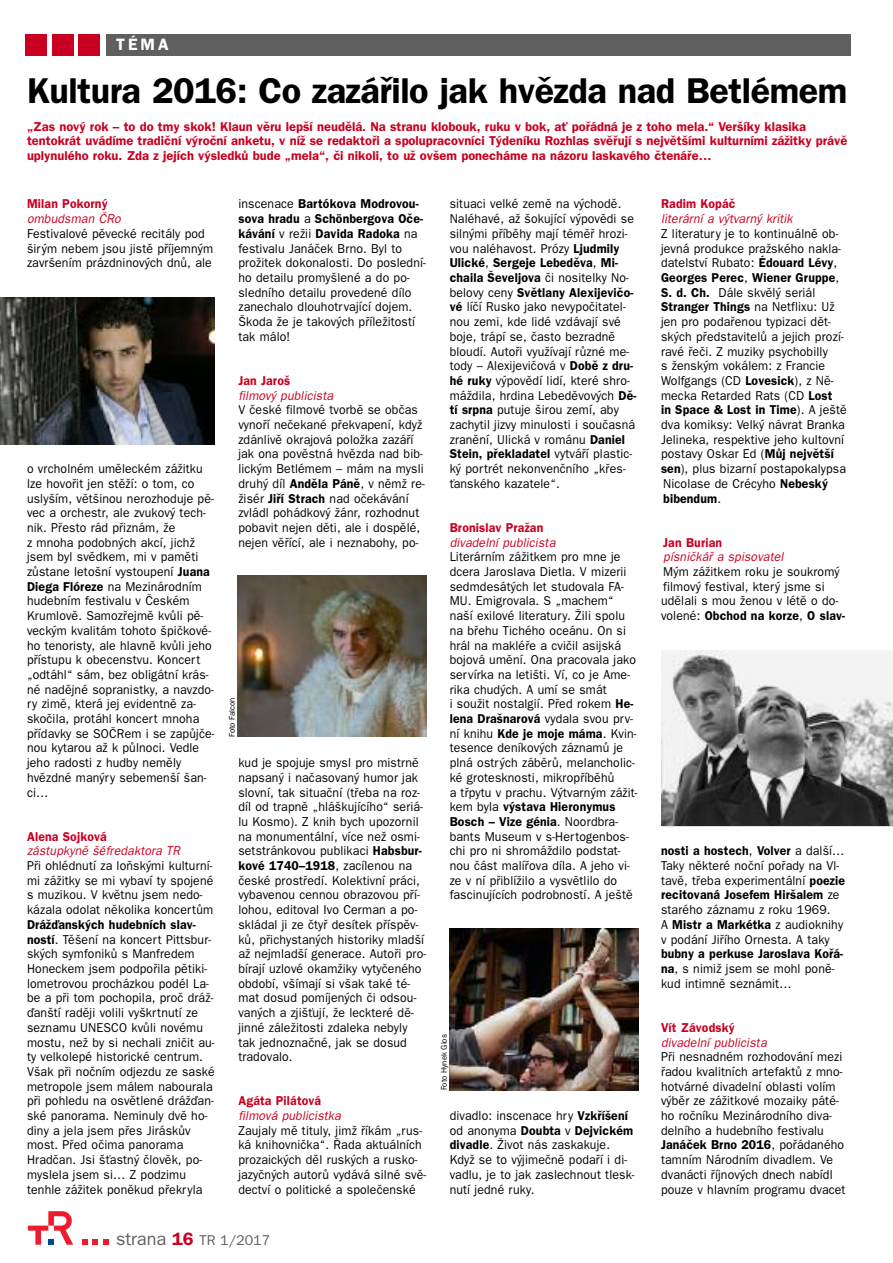
<style>
.page{position:relative;width:893px;height:1263px;background:#fff}
.page>*{position:absolute;margin:0;border:0;box-sizing:border-box;transform-origin:0 0}
.t1{font:600 36px "Franklin Gothic CE";letter-spacing:-.01em;color:#000}
.t2{font:600 16.5px "Franklin Gothic CE";color:#fff}
.t3{font:14.25px "Franklin Gothic CE";color:#5f5f5f}
.t4{font:12.9px/14.7px "Franklin Gothic CE";letter-spacing:.01em;color:#000;scale:.95 1}
.t5{font:600 12.9px/14.7px "Franklin Gothic CE";color:#c90021}
.t6{font:italic 12.9px "Franklin Gothic CE";letter-spacing:.01em;color:#c90021;scale:.95 1}
.t7{font:600 12.9px "Franklin Gothic CE";color:#c90021;scale:.95 1}
.t8{font:8.25px "Franklin Gothic CE";color:#000;scale:.95 1}
.s1{font-weight:600}
.s2{font-size:18px}
.s3{font-weight:600;font-size:18px;color:#c90021}
</style>
<div class="page">
<svg style="left:28px;top:1211px;width:45px;height:34px"></svg>
<svg style="left:82px;top:1239px;width:5px;height:6px"></svg>
<svg style="left:93px;top:1239px;width:16px;height:6px"></svg>
<img style="left:0;top:298px;width:214px;height:146px">
<img style="left:238px;top:576px;width:188px;height:161px">
<img style="left:450px;top:929px;width:188px;height:161px">
<img style="left:662px;top:650px;width:231px;height:176px">
<div style="left:106px;top:34px;width:744px;height:21px;background:#5f5f5f"></div>
<div style="left:26px;top:34px;width:21px;height:21px;background:#c90021"></div>
<div style="left:52px;top:34px;width:21px;height:21px;background:#c90021"></div>
<div style="left:79px;top:34px;width:21px;height:21px;background:#c90021"></div>
<p class="t2" style="left:116px;top:39px;width:54px">TÉMA</p>
<h1 class="t1" style="left:27px;top:78px;width:822px">Kultura 2016: Co zazáfiilo jak hvûzda nad Betlémem</h1>
<p class="t5" style="left:27px;top:120px;width:822px">„Zas nov˘ rok – to do tmy skok! Klaun vûru lep‰í neudûlá. Na stranu klobouk, ruku v bok, aÈ pofiádná je z toho mela.“ Ver‰íky klasika tentokrát uvádíme tradiãní v˘roãní anketu, v níÏ se redaktofii a spolupracovníci T˘deníku Rozhlas svûfiují s nejvût‰ími kulturními záÏitky právû uplynulého roku. Zda z jejích v˘sledkÛ bude „mela“, ãi nikoli, to uÏ ov‰em ponecháme na názoru laskavého ãtenáfie…</p>
<p class="t7" style="left:27px;top:200px;width:86px">Milan Pokorn˘</p>
<p class="t6" style="left:27px;top:214px;width:100px">ombudsman âRo</p>
<p class="t4" style="left:27px;top:227px;width:198px">Festivalové pûvecké recitály pod ‰ir˘m nebem jsou jistû pfiíjemn˘m zavr‰ením prázdninov˘ch dnÛ, ale</p>
<p class="t4" style="left:27px;top:462px;width:199px">o vrcholném umûleckém záÏitku lze hovofiit jen stûÏí: o tom, co usly‰ím, vût‰inou nerozhoduje pû&shy;vec a orchestr, ale zvukov˘ tech&shy;nik. Pfiesto rád pfiiznám, Ïe<br>z mnoha podobn˘ch akcí, jichÏ jsem byl svûdkem, mi v pamûti zÛstane leto‰ní vystoupení <span class="s1">Juana<br>Diega Flóreze</span> na Mezinárodním hudebním festivalu v âeském<br>Krumlovû. Samozfiejmû kvÛli pû&shy;veck˘m kvalitám tohoto ‰piãkové&shy;ho tenoristy, ale hlavnû kvÛli jeho pfiístupu k obecenstvu. Koncert „odtáhl“ sám, bez obligátní krás&shy;né nadûjné sopranistky, a navzdo&shy;ry zimû, která jej evidentnû za&shy;skoãila, protáhl koncert mnoha pfiídavky se SOâRem i se zapÛjãe&shy;nou kytarou aÏ k pÛlnoci. Vedle jeho radosti z hudby nemûly hvûzdné man˘ry sebemen‰í ‰an&shy;ci…</p>
<p class="t7" style="left:27px;top:832px;width:86px">Alena Sojková</p>
<p class="t6" style="left:27px;top:846px;width:163px">zástupkynû ‰éfredaktora TR</p>
<p class="t4" style="left:27px;top:859px;width:198px">Pfii ohlédnutí za loÀsk˘mi kulturní&shy;mi záÏitky se mi vybaví ty spojené s muzikou. V kvûtnu jsem nedo&shy;kázala odolat nûkolika koncertÛm</p>
<p class="t4" style="left:27px;top:918px;width:199px"><span class="s1">DráÏìansk˘ch hudebních slav&shy;ností</span>. Tû‰ení na koncert Pittsbur&shy;sk˘ch symfonikÛ s Manfredem<br>Honeckem jsem podpofiila pûtiki&shy;lometrovou procházkou podél La&shy;be a pfii tom pochopila, proã dráÏ&shy;ìan‰tí radûji volili vy‰krtnutí ze seznamu UNESCO kvÛli novému mostu, neÏ by si nechali zniãit au&shy;ty velkolepé historické centrum.<br>V‰ak pfii noãním odjezdu ze saské metropole jsem málem nabourala pfii pohledu na osvûtlené dráÏìan&shy;ské panorama. Neminuly dvû ho&shy;diny a jela jsem pfies JiráskÛv most. Pfied oãima panorama<br>Hradãan. Jsi ‰Èastn˘ ãlovûk, po&shy;myslela jsem si… Z podzimu tenhle záÏitek ponûkud pfiekryla</p>
<p class="t4" style="left:238px;top:198px;width:199px">inscenace <span class="s1">Bartókova Modrovou&shy;sova hradu</span> a <span class="s1">Schönbergova Oãe&shy;kávání</span> v reÏii <span class="s1">Davida Radoka</span> na festivalu Janáãek Brno. Byl to proÏitek dokonalosti. Do poslední&shy;ho detailu promy‰lené a do po&shy;sledního detailu provedené dílo zanechalo dlouhotrvající dojem. ·koda Ïe je takov˘ch pfiíleÏitostí tak málo!</p>
<p class="t7" style="left:238px;top:376px;width:56px">Jan Jaro‰</p>
<p class="t6" style="left:238px;top:391px;width:101px">filmov˘ publicista</p>
<p class="t4" style="left:238px;top:404px;width:198px">V ãeské filmové tvorbû se obãas vynofií neãekané pfiekvapení, kdyÏ zdánlivû okrajová poloÏka zazáfií jak ona povûstná hvûzda nad bib&shy;lick˘m Betlémem – mám na mysli druh˘ díl <span class="s1">Andûla Pánû</span>, v nûmÏ re-Ïisér <span class="s1">Jifií Strach</span> nad oãekávání zvládl pohádkov˘ Ïánr, rozhodnut pobavit nejen dûti, ale i dospûlé, nejen vûfiící, ale i neznabohy, po-</p>
<p class="t8" style="left:229px;top:737px;width:43px;rotate:-90deg">Foto Falcon</p>
<p class="t4" style="left:238px;top:756px;width:199px">kud je spojuje smysl pro mistrnû napsan˘ i naãasovan˘ humor jak slovní, tak situaãní (tfieba na roz&shy;díl od trapnû „hlá‰kujícího“ seriá&shy;lu Kosmo). Z knih bych upozornil na monumentální, více neÏ osmi&shy;setstránkovou publikaci <span class="s1">Habsbur&shy;kové 1740–1918</span>, zacílenou na ãeské prostfiedí. Kolektivní práci, vybavenou cennou obrazovou pfií&shy;lohou, editoval Ivo Cerman a po&shy;skládal ji ze ãtyfi desítek pfiíspûv&shy;kÛ, pfiichystan˘ch historiky mlad‰í aÏ nejmlad‰í generace. Autofii pro&shy;bírají uzlové okamÏiky vytyãeného období, v‰ímají si v‰ak také té&shy;mat dosud pomíjen˘ch ãi odsou&shy;van˘ch a zji‰Èují, Ïe leckteré dû&shy;jinné záleÏitosti zdaleka nebyly tak jednoznaãné, jak se dosud tradovalo.</p>
<p class="t7" style="left:238px;top:1096px;width:89px">Agáta Pilátová</p>
<p class="t6" style="left:238px;top:1111px;width:109px">filmová publicistka</p>
<p class="t4" style="left:238px;top:1124px;width:199px">Zaujaly mû tituly, jimÏ fiíkám „rus&shy;ká knihovniãka“. ¤ada aktuálních prozaick˘ch dûl rusk˘ch a rusko&shy;jazyãn˘ch autorÛ vydává silné svû&shy;dectví o politické a spoleãenské</p>
<p class="t3" style="left:116px;top:1235px;width:156px"><span class="s2">strana</span> <span class="s3">16</span> TR 1/2017</p>
<p class="t4" style="left:450px;top:198px;width:198px">situaci velké zemû na v˘chodû.<br>Naléhavé, aÏ ‰okující v˘povûdi se siln˘mi pfiíbûhy mají témûfi hrozi&shy;vou naléhavost. Prózy <span class="s1">Ljudmily Ulické</span>, <span class="s1">Sergeje Lebedûva</span>, <span class="s1">Mi&shy;chaila ·eveljova</span> ãi nositelky No&shy;belovy ceny <span class="s1">Svûtlany Alexijevião&shy;vé</span> líãí Rusko jako nevypoãitatel&shy;nou zemi, kde lidé vzdávají své boje, trápí se, ãasto bezradnû bloudí. Autofii vyuÏívají rÛzné me&shy;tody – Alexijeviãová v <span class="s1">Dobû z dru&shy;hé ruky</span> v˘povûdí lidí, které shro&shy;máÏdila, hrdina Lebedûvov˘ch <span class="s1">Dû&shy;tí srpna</span> putuje ‰irou zemí, aby zachytil jizvy minulosti i souãasná zranûní, Ulická v románu <span class="s1">Daniel Stein, pfiekladatel</span> vytváfií plastic&shy;k˘ portrét nekonvenãního „kfies-Èanského kazatele“.</p>
<p class="t7" style="left:450px;top:523px;width:100px">Bronislav PraÏan</p>
<p class="t6" style="left:450px;top:538px;width:113px">divadelní publicista</p>
<p class="t4" style="left:450px;top:551px;width:199px">Literárním záÏitkem pro mne je dcera Jaroslava Dietla. V mizerii sedmdesát˘ch let studovala FA-<br>MU. Emigrovala. S „machem“ na‰í exilové literatury. Îili spolu na bfiehu Tichého oceánu. On si hrál na makléfie a cviãil asijská bojová umûní. Ona pracovala jako servírka na leti‰ti. Ví, co je Ame&shy;rika chud˘ch. A umí se smát<br>i souÏit nostalgií. Pfied rokem <span class="s1">He&shy;lena Dra‰narová</span> vydala svou prv&shy;ní knihu <span class="s1">Kde je moje máma</span>. Kvin&shy;tesence deníkov˘ch záznamÛ je plná ostr˘ch zábûrÛ, melancholic&shy;ké grotesknosti, mikropfiíbûhÛ<br>a tfipytu v prachu. V˘tvarn˘m záÏit&shy;kem byla <span class="s1">v˘stava Hieronymus<br>Bosch – Vize génia</span>. Noordbra&shy;bants Museum v s-Hertogenbos&shy;chi pro ni shromáÏdilo podstat&shy;nou ãást malífiova díla. A jeho vi&shy;ze v ní pfiiblíÏilo a vysvûtlilo do fascinujících podrobností. A je‰tû</p>
<p class="t8" style="left:441px;top:1090px;width:61px;rotate:-90deg">Foto Hynek Glos</p>
<p class="t4" style="left:450px;top:1109px;width:196px">divadlo: inscenace hry <span class="s1">Vzkfií‰ení </span>od anonyma <span class="s1">Doubta</span> v <span class="s1">Dejvickém divadle</span>. Îivot nás zaskakuje.<br>KdyÏ se to v˘jimeãnû podafií i di&shy;vadlu, je to jak zaslechnout tlesk&shy;nutí jedné ruky.</p>
<p class="t7" style="left:661px;top:200px;width:80px">Radim Kopáã</p>
<p class="t6" style="left:661px;top:214px;width:140px">literární a v˘tvarn˘ kritik</p>
<p class="t4" style="left:661px;top:227px;width:197px">Z literatury je to kontinuálnû ob&shy;jevná produkce praÏského nakla&shy;datelství Rubato: <span class="s1">Édouard Lévy</span>,<br><span class="s1">Georges Perec</span>, <span class="s1">Wiener Gruppe</span>,<br><span class="s1">S. d. Ch.</span> Dále skvûl˘ seriál<br><span class="s1">Stranger Things</span> na Netflixu: UÏ jen pro podafienou typizaci dût&shy;sk˘ch pfiedstavitelÛ a jejich prozí&shy;ravé fieãi. Z muziky psychobilly<br>s Ïensk˘m vokálem: z Francie<br>Wolfgangs (CD <span class="s1">Lovesick</span>), z Nû&shy;mecka Retarded Rats (CD <span class="s1">Lost<br>in Space &amp; Lost in Time</span>). A je‰tû dva komiksy: Velk˘ návrat Branka<br>Jelineka, respektive jeho kultovní postavy Oskar Ed (<span class="s1">MÛj nejvût‰í sen</span>), plus bizarní postapokalypsa<br>Nicolase de Crécyho <span class="s1">Nebesk˘ bibendum</span>.</p>
<p class="t7" style="left:663px;top:538px;width:63px">Jan Burian</p>
<p class="t6" style="left:663px;top:552px;width:128px">písniãkáfi a spisovatel</p>
<p class="t4" style="left:661px;top:565px;width:195px">M˘m záÏitkem roku je soukrom˘ filmov˘ festival, kter˘ jsme si udûlali s mou Ïenou v létû o do&shy;volené: <span class="s1">Obchod na korze</span>, <span class="s1">O slav-</span></p>
<p class="t4" style="left:661px;top:845px;width:195px"><span class="s1">nosti a hostech</span>, <span class="s1">Volver</span> a dal‰í…<br>Taky nûkteré noãní pofiady na Vl&shy;tavû, tfieba experimentální <span class="s1">poezie recitovaná Josefem Hir‰alem</span> ze starého záznamu z roku 1969.<br>A <span class="s1">Mistr a Markétka</span> z audioknihy v podání Jifiího Ornesta. A taky</p>
<p class="t4" style="left:661px;top:947px;width:193px"><span class="s1">bubny a perkuse Jaroslava Kofiá&shy;na</span>, s nimiÏ jsem se mohl ponû&shy;kud intimnû seznámit…</p>
<p class="t7" style="left:661px;top:1023px;width:79px">Vít Závodsk˘</p>
<p class="t6" style="left:661px;top:1038px;width:113px">divadelní publicista</p>
<p class="t4" style="left:661px;top:1050px;width:196px">Pfii nesnadném rozhodování mezi fiadou kvalitních artefaktÛ z mno&shy;hotvárné divadelní oblasti volím v˘bûr ze záÏitkové mozaiky páté&shy;ho roãníku Mezinárodního diva&shy;delního a hudebního festivalu<br><span class="s1">Janáãek Brno 2016</span>, pofiádaného tamním Národním divadlem. Ve dvanácti fiíjnov˘ch dnech nabídl pouze v hlavním programu dvacet</p>
</div>
